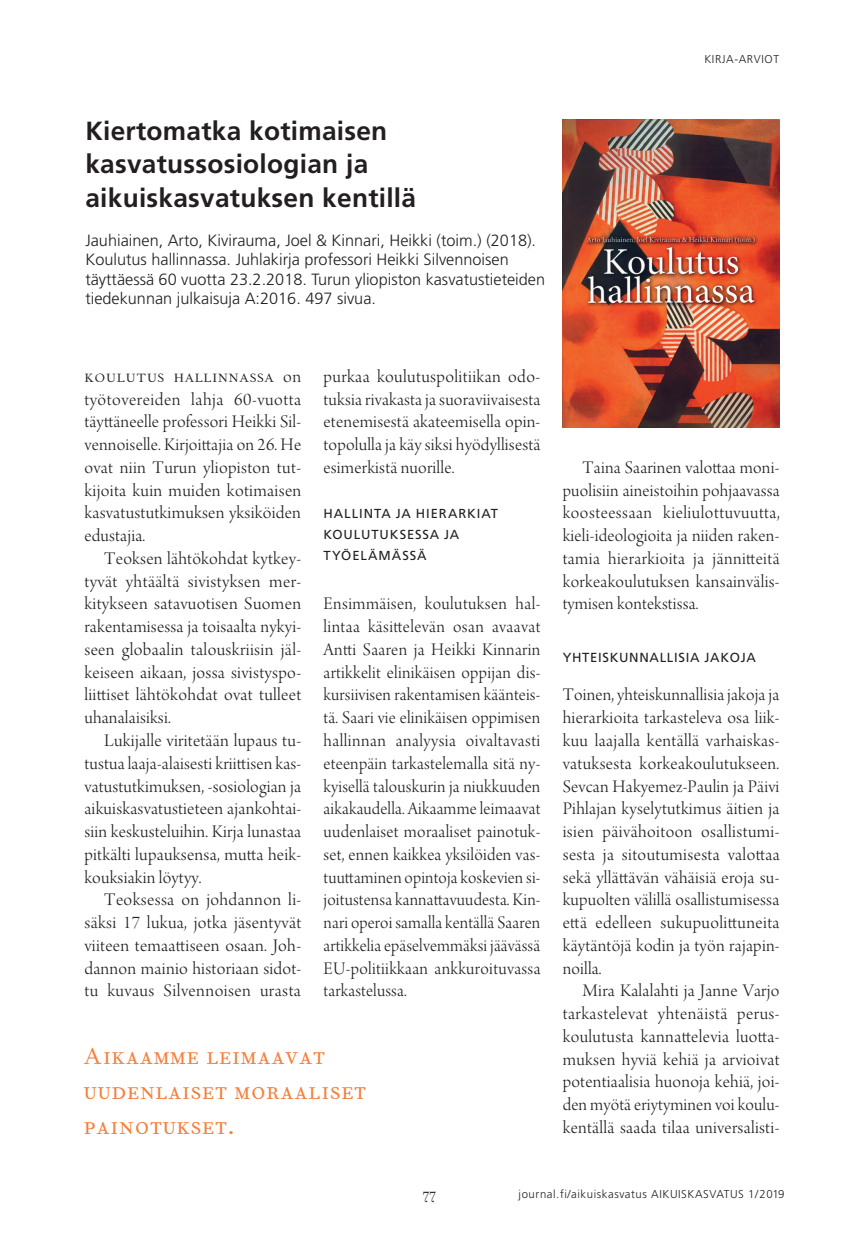
<style>
.page{position:relative;width:859px;height:1241px;background:#fff}
.page>*{position:absolute;margin:0;border:0;box-sizing:border-box;transform-origin:0 0}
.t1{font:28px/35px "Fournier MT Regular SC";letter-spacing:.03em;color:#f47e3b}
.t2{font:700 26.25px/33.2px "Frutiger LT Std";letter-spacing:.01em;color:#231f20}
.t3{font:18.72px/22.8px "Arno Pro Light Display";letter-spacing:.015em;color:#231f20;text-align:justify}
.t4{font:300 16.28px/19.6px "Frutiger LT Std";color:#231f20}
.t5{font:15.75px "Filosofia OT";color:#231f20}
.t6{font:14.53px "Fournier MT Regular SC";letter-spacing:.03em;color:#231f20}
.t7{font:13.12px "Frutiger LT Std";letter-spacing:.05em;color:#231f20}
.t8{font:12.95px/21px "Frutiger LT Std";letter-spacing:.07em;color:#231f20}
.t9{font:300 11.38px "Frutiger LT Std";letter-spacing:.05em;color:#231f20}
.s1{font-family:"Arno Pro Light Display";font-size:18.72px}
</style>
<div class="page">
<img style="left:562px;top:119px;width:217px;height:308px">
<h2 class="t2" style="left:85px;top:114px;width:332px">Kiertomatka kotimaisen kasvatussosiologian ja aikuiskasvatuksen kentillä</h2>
<p class="t4" style="left:85px;top:230px;width:461px">Jauhiainen, Arto, Kivirauma, Joel &amp; Kinnari, Heikki (toim.) (2018).<br>Koulutus hallinnassa. Juhlakirja professori Heikki Silvennoisen täyttäessä 60 vuotta 23.2.2018. Turun yliopiston kasvatustieteiden tiedekunnan julkaisuja A:2016. 497 sivua.</p>
<p class="t9" style="left:704px;top:52px;width:76px">KIRJA-ARVIOT</p>
<p class="t6" style="left:84px;top:370px;width:218px">KOULUTUS HALLINNASSA <span class="s1">on</span></p>
<p class="t3" style="left:84px;top:389px;width:218px">työtovereiden lahja 60-vuotta täyttäneelle professori Heikki Sil&shy;vennoiselle. Kirjoittajia on 26. He ovat niin Turun yliopiston tut&shy;kijoita kuin muiden kotimaisen kasvatustutkimuksen yksiköiden edustajia.</p>
<p class="t3" style="left:84px;top:548px;width:218px;text-indent:20px">Teoksen lähtökohdat kytkey&shy;tyvät yhtäältä sivistyksen mer&shy;kitykseen satavuotisen Suomen rakentamisessa ja toisaalta nykyi&shy;seen globaalin talouskriisin jäl&shy;keiseen aikaan, jossa sivistyspo&shy;liittiset lähtökohdat ovat tulleet uhanalaisiksi.</p>
<p class="t3" style="left:84px;top:730px;width:218px;text-indent:20px">Lukijalle viritetään lupaus tu&shy;tustua laaja-alaisesti kriittisen kas&shy;vatustutkimuksen, -sosiologian ja aikuiskasvatustieteen ajankohtai&shy;siin keskusteluihin. Kirja lunastaa pitkälti lupauksensa, mutta heik&shy;kouksiakin löytyy.</p>
<p class="t3" style="left:84px;top:889px;width:218px;text-indent:20px">Teoksessa on johdannon li&shy;säksi 17 lukua, jotka jäsentyvät viiteen temaattiseen osaan. Joh&shy;dannon mainio historiaan sidot&shy;tu kuvaus Silvennoisen urasta</p>
<p class="t3" style="left:323px;top:366px;width:218px">purkaa koulutuspolitiikan odo&shy;tuksia rivakasta ja suoraviivaisesta etenemisestä akateemisella opin&shy;topolulla ja käy siksi hyödyllisestä esimerkistä nuorille.</p>
<p class="t8" style="left:323px;top:503px;width:176px">HALLINTA JA HIERARKIAT<br>KOULUTUKSESSA JA<br>TYÖELÄMÄSSÄ</p>
<p class="t3" style="left:323px;top:593px;width:218px">Ensimmäisen, koulutuksen hal&shy;lintaa käsittelevän osan avaavat Antti Saaren ja Heikki Kinnarin artikkelit elinikäisen oppijan dis&shy;kursiivisen rakentamisen käänteis&shy;tä. Saari vie elinikäisen oppimisen hallinnan analyysia oivaltavasti eteenpäin tarkastelemalla sitä ny&shy;kyisellä talouskurin ja niukkuuden aikakaudella. Aikaamme leimaavat uudenlaiset moraaliset painotuk&shy;set, ennen kaikkea yksilöiden vas&shy;tuuttaminen opintoja koskevien si&shy;joitustensa kannattavuudesta. Kin&shy;nari operoi samalla kentällä Saaren artikkelia epäselvemmäksi jäävässä EU-politiikkaan ankkuroituvassa tarkastelussa.</p>
<h1 class="t1" style="left:84px;top:1039px;width:284px">Aikaamme leimaavat uudenlaiset moraaliset painotukset.</h1>
<p class="t3" style="left:562px;top:457px;width:218px;text-indent:20px">Taina Saarinen valottaa moni&shy;puolisiin aineistoihin pohjaavassa koosteessaan kieliulottuvuutta, kieli-ideologioita ja niiden raken&shy;tamia hierarkioita ja jännitteitä korkeakoulutuksen kansainvälis&shy;tymisen kontekstissa.</p>
<p class="t7" style="left:562px;top:649px;width:195px">YHTEISKUNNALLISIA JAKOJA</p>
<p class="t3" style="left:562px;top:684px;width:218px">Toinen, yhteiskunnallisia jakoja ja hierarkioita tarkasteleva osa liik&shy;kuu laajalla kentällä varhaiskas&shy;vatuksesta korkeakoulutukseen.<br>Sevcan Hakyemez-Paulin ja Päivi Pihlajan kyselytutkimus äitien ja isien päivähoitoon osallistumi&shy;sesta ja sitoutumisesta valottaa sekä yllättävän vähäisiä eroja su&shy;kupuolten välillä osallistumisessa että edelleen sukupuolittuneita käytäntöjä kodin ja työn rajapin&shy;noilla.</p>
<p class="t3" style="left:562px;top:980px;width:218px;text-indent:20px">Mira Kalalahti ja Janne Varjo tarkastelevat yhtenäistä perus&shy;koulutusta kannattelevia luotta&shy;muksen hyviä kehiä ja arvioivat potentiaalisia huonoja kehiä, joi&shy;den myötä eriytyminen voi koulu&shy;kentällä saada tilaa universalisti-</p>
<p class="t5" style="left:422px;top:1183px;width:15px">77</p>
<p class="t9" style="left:518px;top:1187px;width:267px">journal.fi/aikuiskasvatus AIKUISKASVATUS 1/2019</p>
</div>
